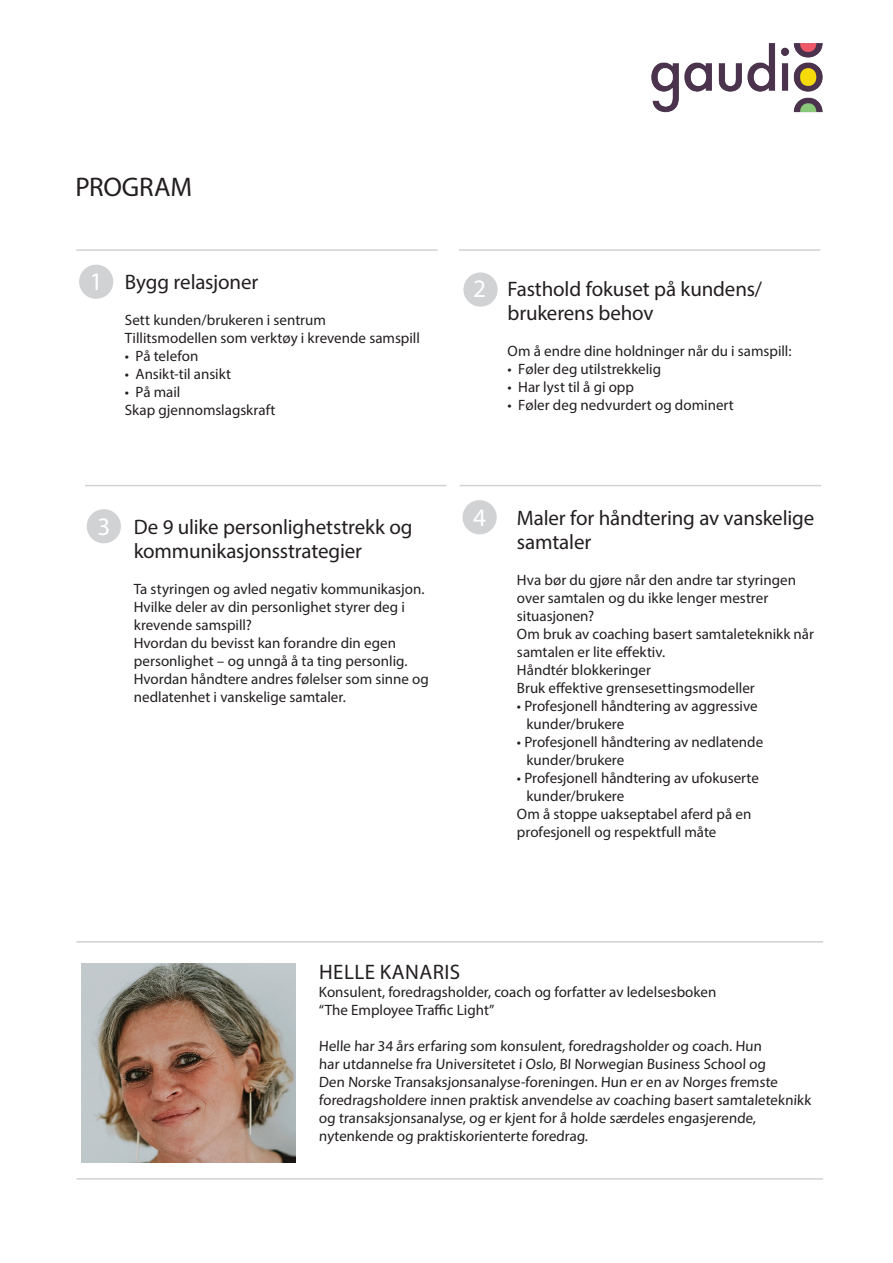
<style>
.page{position:relative;width:893px;height:1263px;background:#fff}
.page>*{position:absolute;margin:0;border:0;box-sizing:border-box;transform-origin:0 0}
.t1{font:27px "Myriad Pro";letter-spacing:-.005em;color:#231f20}
.t2{font:25.2px "Myriad Pro";color:#fff}
.t3{font:21px/24px "Myriad Pro";letter-spacing:-.005em;color:#231f20}
.t4{font:15px/18px "Myriad Pro";color:#231f20}
.s1{font-size:25.2px;color:#fff}
</style>
<div class="page">
<hr style="left:76px;top:249px;width:362px;height:2px;background:#d1d2d4">
<div style="left:79px;top:265px;width:34px;height:34px;background:#d1d2d4;border-radius:50%"></div>
<hr style="left:85px;top:485px;width:361px;height:1px;background:#d1d2d4">
<div style="left:87px;top:509px;width:34px;height:34px;background:#d1d2d4;border-radius:50%"></div>
<hr style="left:460px;top:485px;width:361px;height:1px;background:#d1d2d4">
<div style="left:462px;top:500px;width:35px;height:34px;background:#d1d2d4;border-radius:50%"></div>
<hr style="left:459px;top:249px;width:361px;height:2px;background:#d1d2d4">
<div style="left:463px;top:272px;width:35px;height:35px;background:#d1d2d4;border-radius:50%"></div>
<hr style="left:77px;top:941px;width:746px;height:1px;background:#d1d2d4">
<img style="left:81px;top:963px;width:214px;height:199px">
<img style="left:651px;top:43px;width:172px;height:70px">
<hr style="left:77px;top:1178px;width:746px;height:1px;background:#d1d2d4">
<h1 class="t1" style="left:75px;top:171px;width:118px">PROGRAM</h1>
<h3 class="t3" style="left:90px;top:270px;width:170px"><span class="s1">1</span> Bygg relasjoner</h3>
<p class="t4" style="left:125px;top:311px;width:296px">Sett kunden/brukeren i sentrum<br>Tillitsmodellen som verktøy i krevende samspill</p>
<p class="t4" style="left:125px;top:347px;width:75px">• På telefon</p>
<p class="t4" style="left:125px;top:365px;width:108px">• Ansikt-til ansikt</p>
<p class="t4" style="left:125px;top:383px;width:152px">• På mail<br>Skap gjennomslagskraft</p>
<h2 class="t2" style="left:97px;top:511px;width:14px">3</h2>
<h3 class="t3" style="left:134px;top:514px;width:280px">De 9 ulike personlighetstrekk og kommunikasjonsstrategier</h3>
<p class="t4" style="left:134px;top:580px;width:297px">Ta styringen og avled negativ kommunikasjon.<br>Hvilke deler av din personlighet styrer deg i krevende samspill?<br>Hvordan du bevisst kan forandre din egen personlighet – og unngå å ta ting personlig.<br>Hvordan håndtere andres følelser som sinne og nedlatenhet i vanskelige samtaler.</p>
<h2 class="t2" style="left:473px;top:273px;width:14px">2</h2>
<h3 class="t3" style="left:508px;top:277px;width:256px">Fasthold fokuset på kundens/ brukerens behov</h3>
<p class="t4" style="left:508px;top:342px;width:285px">Om å endre dine holdninger når du i samspill:</p>
<p class="t4" style="left:508px;top:360px;width:155px">• Føler deg utilstrekkelig</p>
<p class="t4" style="left:508px;top:378px;width:128px">• Har lyst til å gi opp</p>
<p class="t4" style="left:508px;top:396px;width:228px">• Føler deg nedvurdert og dominert</p>
<h3 class="t3" style="left:517px;top:505px;width:299px;text-indent:-44px"><span class="s1">4</span> Maler for håndtering av vanskelige samtaler</h3>
<p class="t4" style="left:517px;top:571px;width:299px">Hva bør du gjøre når den andre tar styringen over samtalen og du ikke lenger mestrer situasjonen?<br>Om bruk av coaching basert samtaleteknikk når samtalen er lite effektiv.<br>Håndtér blokkeringer<br>Bruk effektive grensesettingsmodeller</p>
<p class="t4" style="left:526px;top:697px;width:233px;text-indent:-10px">• Profesjonell håndtering av aggressive kunder/brukere</p>
<p class="t4" style="left:526px;top:733px;width:238px;text-indent:-10px">• Profesjonell håndtering av nedlatende kunder/brukere</p>
<p class="t4" style="left:517px;top:769px;width:243px">• Profesjonell håndtering av ufokuserte</p>
<p class="t4" style="left:526px;top:787px;width:99px">kunder/brukere</p>
<p class="t4" style="left:517px;top:805px;width:236px">Om å stoppe uakseptabel aferd på en</p>
<p class="t4" style="left:517px;top:823px;width:201px">profesjonell og respektfull måte</p>
<h3 class="t3" style="left:319px;top:959px;width:25px">Helle</h3>
<h3 class="t3" style="left:380px;top:959px;width:25px">Kanaris</h3>
<p class="t4" style="left:319px;top:983px;width:399px">Konsulent, foredragsholder, coach og forfatter av ledelsesboken “The Employee Traffic Light”</p>
<p class="t4" style="left:319px;top:1037px;width:494px">Helle har 34 års erfaring som konsulent, foredragsholder og coach. Hun<br>har utdannelse fra Universitetet i Oslo, BI Norwegian Business School og<br>Den Norske Transaksjonsanalyse-foreningen. Hun er en av Norges fremste foredragsholdere innen praktisk anvendelse av coaching basert samtaleteknikk og transaksjonsanalyse, og er kjent for å holde særdeles engasjerende, nytenkende og praktiskorienterte foredrag.</p>
</div>
